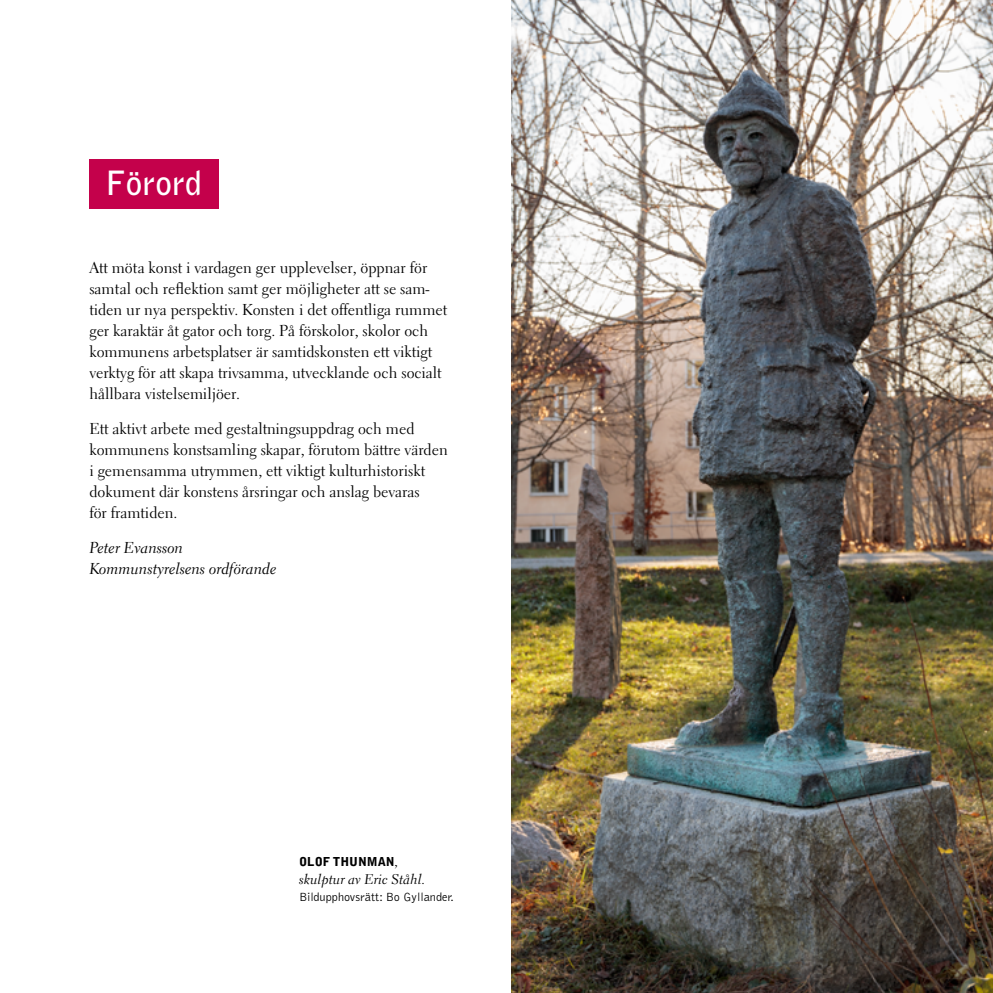
<style>
.page{position:relative;width:993px;height:993px;background:#fff}
.page>*{position:absolute;margin:0;border:0;box-sizing:border-box;transform-origin:0 0}
.t1{font:700 33.25px "Bell Gothic";color:#fff}
.t2{font:15.75px/21px "Electra LH";color:#000}
.t3{font:15.75px/21px "Electra LH Cursive";color:#000}
.t4{font:14px "Electra LH Cursive";color:#000}
.t5{font:300 12.25px "Bell Gothic";color:#000}
.t6{font:900 12.25px "Bell Gothic";color:#000}
.s1{font-family:"Electra LH Cursive";font-weight:400;font-size:14px}
</style>
<div class="page">
<img style="left:511px;top:0;width:481px;height:992px">
<div style="left:89px;top:159px;width:129px;height:49px;background:#c4014b"></div>
<h1 class="t1" style="left:105px;top:163px;width:98px">Förord</h1>
<p class="t2" style="left:89px;top:256px;width:359px">Att möta konst i vardagen ger upplevelser, öppnar för samtal och reflektion samt ger möjligheter att se sam&shy;tiden ur nya perspektiv. Konsten i det offentliga rummet ger karaktär åt gator och torg. På förskolor, skolor och kommunens arbetsplatser är samtidskonsten ett viktigt verktyg för att skapa trivsamma, utvecklande och socialt hållbara vistelsemiljöer.</p>
<p class="t2" style="left:89px;top:417px;width:360px">Ett aktivt arbete med gestaltningsuppdrag och med kommunens konstsamling skapar, förutom bättre värden i gemensamma utrymmen, ett viktigt kulturhistoriskt dokument där konstens årsringar och anslag bevaras<br>för framtiden.</p>
<p class="t3" style="left:89px;top:536px;width:189px">Peter Evansson<br>Kommunstyrelsens ordförande</p>
<p class="t6" style="left:299px;top:854px;width:101px">OLOF THUNMAN<span class="s1">,</span></p>
<p class="t4" style="left:299px;top:870px;width:127px">skulptur av Eric Ståhl.</p>
<p class="t5" style="left:299px;top:890px;width:156px">Bildupphovsrätt: Bo Gyllander.</p>
</div>
